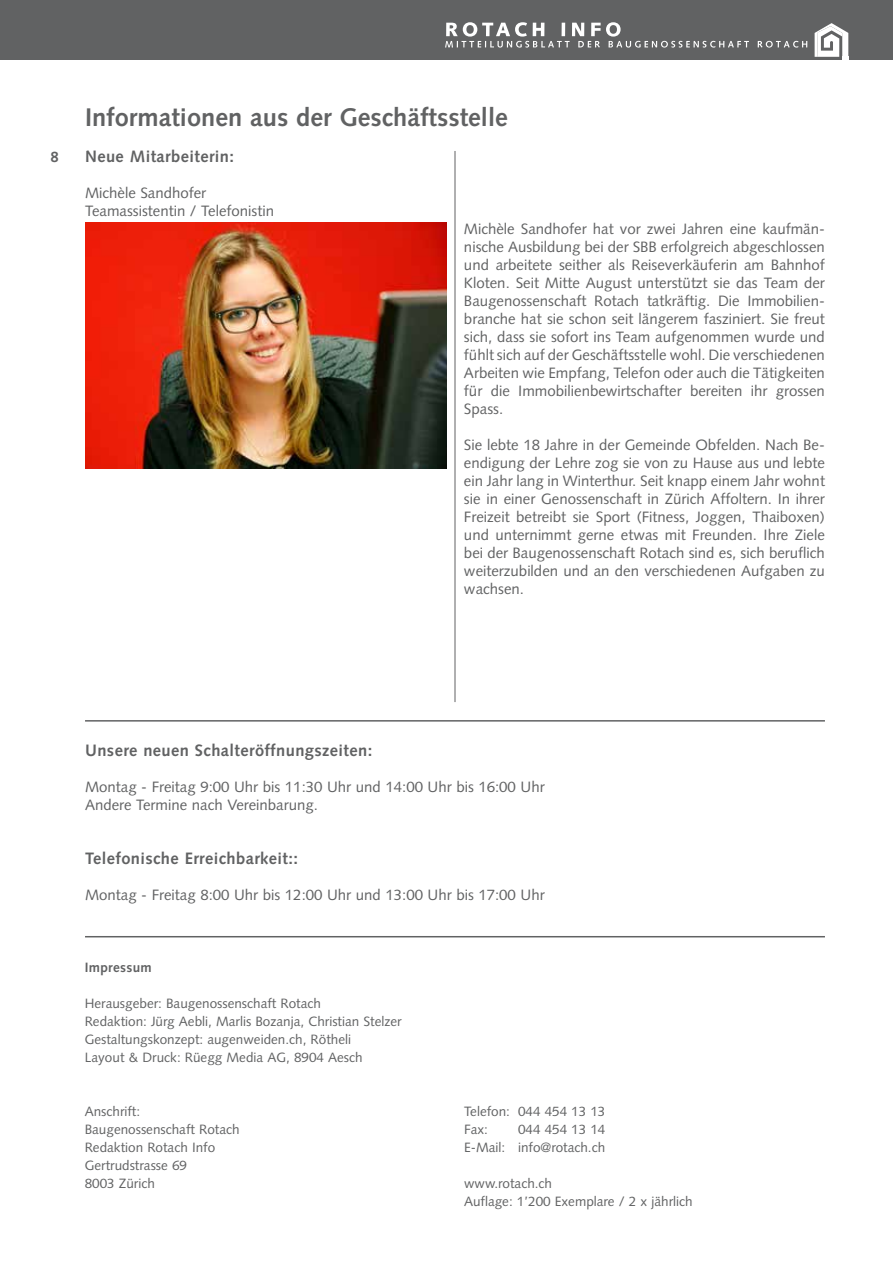
<style>
.page{position:relative;width:893px;height:1263px;background:#fff}
.page>*{position:absolute;margin:0;border:0;box-sizing:border-box;transform-origin:0 0}
.t1{font:700 25.5px "Syntax";color:#616263}
.t2{font:700 16.5px "Syntax";letter-spacing:.025em;color:#616263}
.t3{font:15px/18px "Syntax";color:#616263}
.t4{font:700 15px "Syntax";color:#616263}
.t5{font:13.5px/18px "Syntax";color:#616263}
.t6{font:700 13.5px "Syntax";letter-spacing:.025em;color:#616263}
</style>
<div class="page">
<div style="left:0;top:0;width:893px;height:60px;background:#616263"></div>
<svg style="left:445px;top:22px;width:362px;height:26px"></svg>
<svg style="left:815px;top:23px;width:33px;height:37px"></svg>
<hr style="left:85px;top:936px;width:740px;height:1px;background:#616263">
<img style="left:85px;top:223px;width:361px;height:245px">
<hr style="left:85px;top:720px;width:740px;height:2px;background:#616263">
<hr style="left:455px;top:151px;width:1px;height:551px;background:#616263">
<h1 class="t1" style="left:85px;top:103px;width:424px">Informationen aus der Geschäftsstelle</h1>
<p class="t4" style="left:50px;top:149px;width:10px">8</p>
<p class="t2" style="left:85px;top:147px;width:151px">Neue Mitarbeiterin:</p>
<p class="t3" style="left:85px;top:184px;width:190px">Michèle Sandhofer<br>Teamassistentin / Telefonistin</p>
<p class="t3" style="left:464px;top:220px;width:362px;text-align:justify">Michèle Sandhofer hat vor zwei Jahren eine kaufmän&shy;nische Ausbildung bei der SBB erfolgreich abgeschlossen und arbeitete seither als Reiseverkäuferin am Bahnhof Kloten. Seit Mitte August unterstützt sie das Team der Baugenossenschaft Rotach tatkräftig. Die Immobilien&shy;branche hat sie schon seit längerem fasziniert. Sie freut sich, dass sie sofort ins Team aufgenommen wurde und fühlt sich auf der Geschäftsstelle wohl. Die verschiedenen Arbeiten wie Empfang, Telefon oder auch die Tätigkeiten für die Immobilienbewirtschafter bereiten ihr grossen Spass.</p>
<p class="t3" style="left:464px;top:436px;width:362px;text-align:justify">Sie lebte 18 Jahre in der Gemeinde Obfelden. Nach Be&shy;endigung der Lehre zog sie von zu Hause aus und lebte ein Jahr lang in Winterthur. Seit knapp einem Jahr wohnt sie in einer Genossenschaft in Zürich Affoltern. In ihrer Freizeit betreibt sie Sport (Fitness, Joggen, Thaiboxen) und unternimmt gerne etwas mit Freunden. Ihre Ziele bei der Baugenossenschaft Rotach sind es, sich beruflich weiterzubilden und an den verschiedenen Aufgaben zu wachsen.</p>
<p class="t2" style="left:85px;top:741px;width:289px">Unsere neuen Schalteröffnungszeiten:</p>
<p class="t3" style="left:85px;top:778px;width:461px">Montag - Freitag 9:00 Uhr bis 11:30 Uhr und 14:00 Uhr bis 16:00 Uhr<br>Andere Termine nach Vereinbarung.</p>
<p class="t2" style="left:85px;top:849px;width:215px">Telefonische Erreichbarkeit::</p>
<p class="t3" style="left:85px;top:886px;width:461px">Montag - Freitag 8:00 Uhr bis 12:00 Uhr und 13:00 Uhr bis 17:00 Uhr</p>
<p class="t6" style="left:85px;top:960px;width:69px">Impressum</p>
<p class="t5" style="left:85px;top:994px;width:318px">Herausgeber: Baugenossenschaft Rotach<br>Redaktion: Jürg Aebli, Marlis Bozanja, Christian Stelzer Gestaltungskonzept: augenweiden.ch, Rötheli<br>Layout &amp; Druck: Rüegg Media AG, 8904 Aesch</p>
<p class="t5" style="left:85px;top:1102px;width:156px">Anschrift:<br>Baugenossenschaft Rotach<br>Redaktion Rotach Info<br>Gertrudstrasse 69<br>8003 Zürich</p>
<p class="t5" style="left:464px;top:1102px;width:143px">Telefon: 044 454 13 13<br>Fax:</p>
<p class="t5" style="left:464px;top:1120px;width:143px;text-align:right">044 454 13 14<br>E-Mail: info@rotach.ch</p>
<p class="t5" style="left:464px;top:1174px;width:230px">www.rotach.ch<br>Auflage: 1’200 Exemplare / 2 x jährlich</p>
</div>
